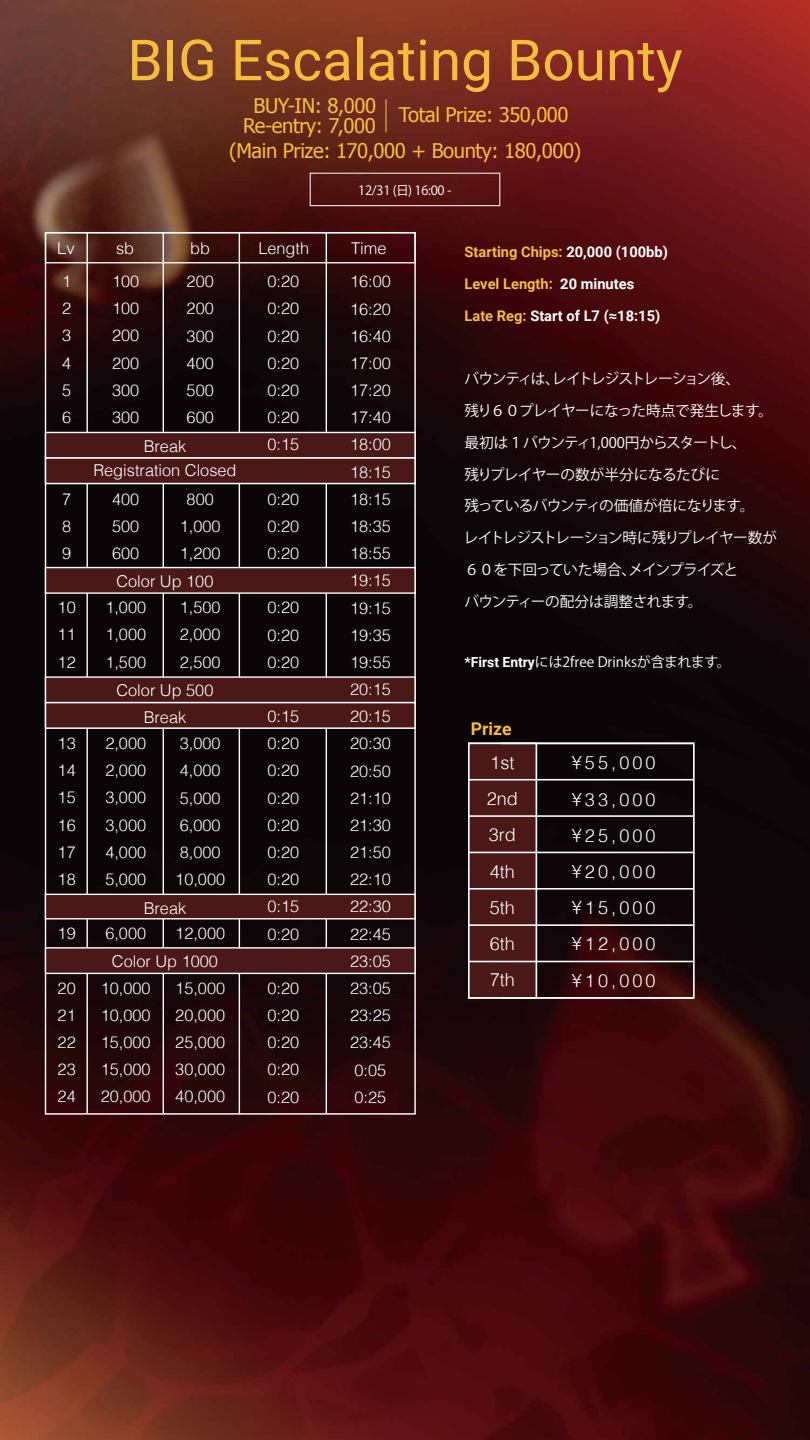
<style>
.page{position:relative;width:810px;height:1440px;background:#fff}
.page>*{position:absolute;margin:0;border:0;box-sizing:border-box;transform-origin:0 0}
.t1{font:56.7px "Roboto";color:#f6bd3c}
.t2{font:20.25px/19.8px "Tahoma";letter-spacing:-.02em;color:#f6bd3c;text-align:center}
.t3{font:300 18.08px/36.2px "Helvetica";letter-spacing:.17em;color:#fff;text-align:justify}
.t4{font:300 18.08px/36.2px "Helvetica";color:#fff}
.t5{font:700 17.55px "Roboto";color:#f6bd3c}
.t6{font:300 16.27px/27.2px "Helvetica";color:#fff;text-align:justify}
.t7{font:14.7px/31.8px "Koz Go Pr 6 N";letter-spacing:-.05em;color:#fff}
.t8{font:700 14.7px/31.8px "Roboto";color:#fff}
.t9{font:13.95px "Koz Go Pr 6 N";color:#fff}
.t10{font:12.75px "Koz Go Pr 6 N";letter-spacing:-.02em;color:#fff}
.s1{color:#f6bd3c}
.s2{font-family:"Roboto";font-weight:700}
</style>
<div class="page">
<img style="left:0;top:0;width:810px;height:1440px">
<div style="left:310px;top:173px;width:190px;height:33px;border:1px solid #fff"></div>
<div style="left:45px;top:232px;width:371px;height:31px;border:1px solid #fff"></div>
<hr style="left:87px;top:233px;width:1px;height:881px;background:#fff">
<hr style="left:163px;top:233px;width:1px;height:881px;background:#fff">
<hr style="left:239px;top:233px;width:1px;height:881px;background:#fff">
<hr style="left:326px;top:233px;width:1px;height:881px;background:#fff">
<div style="left:45px;top:894px;width:370px;height:25px;background:#4b1818"></div>
<div style="left:45px;top:894px;width:371px;height:25px;border:1px solid #fff"></div>
<div style="left:45px;top:432px;width:371px;height:27px;background:#4b1818;border:1px solid #fff"></div>
<div style="left:45px;top:457px;width:371px;height:27px;background:#4b1818;border:1px solid #fff"></div>
<div style="left:45px;top:567px;width:371px;height:27px;background:#4b1818;border:1px solid #fff"></div>
<div style="left:45px;top:676px;width:371px;height:27px;background:#4b1818;border:1px solid #fff"></div>
<div style="left:45px;top:702px;width:371px;height:27px;background:#4b1818;border:1px solid #fff"></div>
<div style="left:45px;top:947px;width:371px;height:27px;background:#4b1818;border:1px solid #fff"></div>
<div style="left:468px;top:743px;width:227px;height:256px;border:2px solid #fff"></div>
<div style="left:468px;top:743px;width:69px;height:256px;background:#4b1818;border:2px solid #fff"></div>
<hr style="left:469px;top:924px;width:225px;height:2px;background:#fff">
<hr style="left:469px;top:961px;width:225px;height:1px;background:#fff">
<hr style="left:501px;top:997px;width:193px;height:2px;background:#fff">
<hr style="left:501px;top:743px;width:193px;height:1px;background:#fff">
<hr style="left:469px;top:815px;width:225px;height:2px;background:#fff">
<hr style="left:469px;top:779px;width:225px;height:2px;background:#fff">
<hr style="left:469px;top:852px;width:225px;height:1px;background:#fff">
<hr style="left:469px;top:888px;width:225px;height:2px;background:#fff">
<hr style="left:385px;top:99px;width:2px;height:33px;background:#f6bd3c">
<h1 class="t1" style="left:127px;top:20px;width:557px">BIG Escalating Bounty</h1>
<p class="t2" style="left:243px;top:95px;width:135px">BUY-IN: 8,000<br>Re-entry: 7,000</p>
<p class="t2" style="left:399px;top:104px;width:171px">Total Prize: 350,000</p>
<p class="t2" style="left:229px;top:140px;width:354px">(Main Prize: 170,000 + Bounty: 180,000)</p>
<p class="t10" style="left:358px;top:183px;width:95px">12/31 (日) 16:00 -</p>
<p class="t6" style="left:57px;top:233px;width:19px">Lv</p>
<p class="t6" style="left:116px;top:233px;width:20px">sb</p>
<p class="t6" style="left:190px;top:233px;width:21px">bb</p>
<p class="t6" style="left:258px;top:233px;width:52px">Length</p>
<p class="t6" style="left:350px;top:231px;width:42px;line-height:33.1px">Time<br>16:00</p>
<p class="t6" style="left:350px;top:294px;width:42px;text-align:left">16:20<br>16:40<br>17:00<br>17:20<br>17:40<br>18:00<br>18:15<br>18:15<br>18:35<br>18:55<br>19:15<br>19:15<br>19:35<br>19:55<br>20:15<br>20:15<br>20:30<br>20:50<br>21:10<br>21:30<br>21:50<br>22:10<br>22:30<br>22:45<br>23:05<br>23:05<br>23:25<br>23:45<br>0:05<br>0:25</p>
<p class="t6" style="left:62px;top:267px;width:11px">1<br>2<br>3<br>4<br>5<br>6</p>
<p class="t6" style="left:112px;top:267px;width:29px">100<br>100<br>200<br>200<br>300<br>300</p>
<p class="t6" style="left:187px;top:267px;width:29px">200<br>200<br>300<br>400<br>500<br>600</p>
<p class="t6" style="left:268px;top:267px;width:33px">0:20<br>0:20<br>0:20<br>0:20<br>0:20<br>0:20<br>0:15</p>
<p class="t6" style="left:144px;top:432px;width:44px">Break</p>
<p class="t6" style="left:93px;top:456px;width:145px">Registration Closed</p>
<p class="t6" style="left:112px;top:484px;width:29px">400<br>500<br>600</p>
<p class="t6" style="left:180px;top:484px;width:42px;text-align:center">800<br>1,000<br>1,200</p>
<p class="t6" style="left:62px;top:484px;width:11px">7<br>8<br>9</p>
<p class="t6" style="left:268px;top:484px;width:33px">0:20<br>0:20<br>0:20</p>
<p class="t6" style="left:116px;top:567px;width:98px">Color Up 100</p>
<p class="t6" style="left:58px;top:593px;width:20px">10<br>11<br>12</p>
<p class="t6" style="left:105px;top:593px;width:42px">1,000<br>1,000<br>1,500</p>
<p class="t6" style="left:180px;top:593px;width:42px">1,500<br>2,000<br>2,500</p>
<p class="t6" style="left:268px;top:593px;width:33px">0:20<br>0:20<br>0:20</p>
<p class="t6" style="left:116px;top:676px;width:98px">Color Up 500</p>
<p class="t6" style="left:268px;top:702px;width:33px">0:15<br>0:20<br>0:20<br>0:20<br>0:20<br>0:20<br>0:20<br>0:15<br>0:20</p>
<p class="t6" style="left:144px;top:702px;width:44px">Break</p>
<p class="t6" style="left:58px;top:729px;width:20px">13<br>14<br>15<br>16<br>17<br>18</p>
<p class="t6" style="left:105px;top:729px;width:42px">2,000<br>2,000<br>3,000<br>3,000<br>4,000<br>5,000</p>
<p class="t6" style="left:175px;top:729px;width:51px;text-align:left">3,000<br>4,000<br>5,000<br>6,000<br>8,000<br>10,000</p>
<p class="t6" style="left:144px;top:894px;width:44px">Break</p>
<p class="t6" style="left:58px;top:919px;width:20px">19</p>
<p class="t6" style="left:105px;top:919px;width:42px">6,000</p>
<p class="t6" style="left:175px;top:919px;width:51px">12,000</p>
<p class="t6" style="left:112px;top:947px;width:108px">Color Up 1000</p>
<p class="t6" style="left:58px;top:973px;width:20px">20<br>21<br>22<br>23<br>24</p>
<p class="t6" style="left:101px;top:973px;width:51px">10,000<br>10,000<br>15,000<br>15,000<br>20,000</p>
<p class="t6" style="left:175px;top:973px;width:51px">15,000<br>20,000<br>25,000<br>30,000<br>40,000</p>
<p class="t6" style="left:268px;top:973px;width:33px">0:20<br>0:20<br>0:20<br>0:20<br>0:20</p>
<p class="t8" style="left:465px;top:236px;width:205px"><span class="s1">Starting Chips:</span> 20,000 (100bb)<br><span class="s1">Level Length:</span> 20 minutes<br><span class="s1">Late Reg:</span> Start of L7 (≈18:15)</p>
<p class="t7" style="left:464px;top:363px;width:315px">バウンティは、レイトレジストレーション後、<br>残り６０プレイヤーになった時点で発生します。最初は１バウンティ1,000円からスタートし、<br>残りプレイヤーの数が半分になるたびに<br>残っているバウンティの価値が倍になります。<br>レイトレジストレーション時に残りプレイヤー数が<br>６０を下回っていた場合、メインプライズと<br>バウンティーの配分は調整されます。</p>
<p class="t9" style="left:465px;top:654px;width:268px"><span class="s2">*First Entry</span>には2free Drinksが含まれます。</p>
<p class="t5" style="left:471px;top:717px;width:42px">Prize</p>
<p class="t4" style="left:487px;top:743px;width:33px">1st<br>2nd<br>3rd<br>4th<br>5th<br>6th<br>7th</p>
<p class="t3" style="left:572px;top:744px;width:85px">¥55,000 ¥33,000 ¥25,000 ¥20,000 ¥15,000 ¥12,000 ¥10,000</p>
</div>
